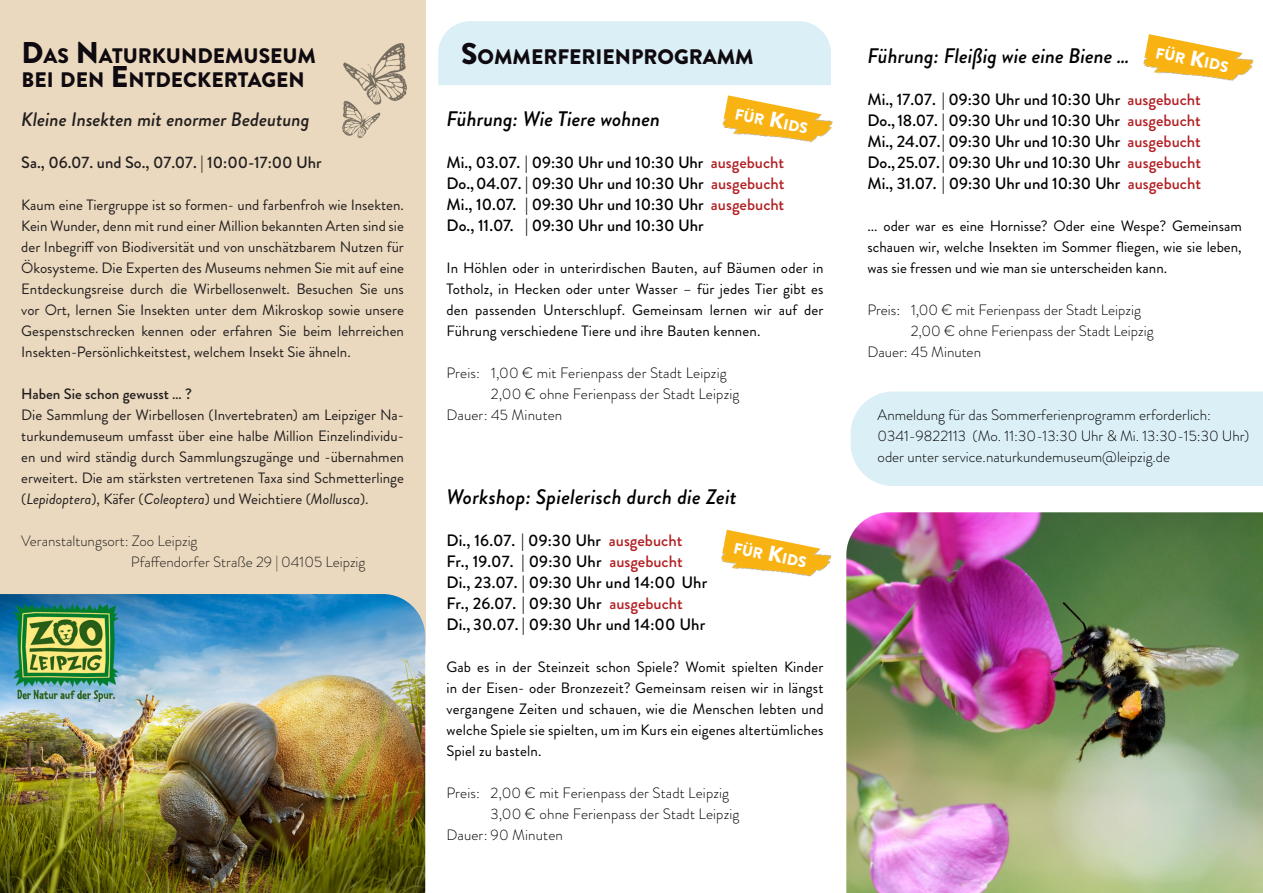
<style>
.page{position:relative;width:1263px;height:893px;background:#fff}
.page>*{position:absolute;margin:0;border:0;box-sizing:border-box;transform-origin:0 0}
.t1{font:italic 500 21px "Brandon Grotesque";color:#000}
.t2{font:900 21px/24px "Brandon Grotesque";color:#0f0a0f}
.t3{font:italic 500 19.5px "Brandon Grotesque";color:#231f20}
.t4{font:500 16.5px/21px "Brandon Grotesque";color:#000;text-align:justify}
.t5{font:500 16.5px "Brandon Grotesque";color:#231f20}
.t6{font:15px/21px "Brandon Grotesque";color:#231f20;text-align:justify}
.t7{font:15px/21px "Brandon Grotesque";letter-spacing:.01em;color:#000;text-align:justify}
.t8{font:300 15px/21px "Brandon Grotesque";color:#000}
.t9{font:300 15px/21px "Brandon Grotesque";color:#231f20}
.t10{font:500 15px "Brandon Grotesque";color:#231f20}
.s1{font-size:30px}
.s2{font-style:italic}
.s3{color:#b21f23}
</style>
<div class="page">
<div style="left:0;top:0;width:425px;height:645px;background:#ead9be"></div>
<div style="left:438px;top:21px;width:393px;height:64px;background:#dbeff6"></div>
<img style="left:722px;top:95px;width:111px;height:47px">
<img style="left:721px;top:530px;width:111px;height:47px">
<div style="left:851px;top:392px;width:412px;height:94px;background:#dbeff6"></div>
<img style="left:1143px;top:34px;width:111px;height:47px">
<img style="left:846px;top:512px;width:417px;height:381px">
<img style="left:0;top:594px;width:425px;height:299px">
<img style="left:14px;top:604px;width:104px;height:97px">
<img style="left:343px;top:43px;width:64px;height:58px">
<img style="left:342px;top:99px;width:42px;height:39px">
<div style="left:735px;top:107px;width:73px;height:27px;background:#f8b312"></div>
<div style="left:734px;top:542px;width:73px;height:26px;background:#f8b312"></div>
<svg style="left:1156px;top:46px;width:29px;height:17px"></svg>
<svg style="left:1191px;top:50px;width:38px;height:22px"></svg>
<h1 class="t2" style="left:22px;top:44px;width:296px"><span class="s1">D</span>AS <span class="s1">N</span>ATURKUNDEMUSEUM<br>BEI DEN <span class="s1">E</span> NTDECKERTAGEN</h1>
<h2 class="t3" style="left:21px;top:106px;width:290px">Kleine Insekten mit enormer Bedeutung</h2>
<p class="t5" style="left:21px;top:151px;width:302px">Sa., 06.07. und So., 07.07. | 10:00-17:00 Uhr</p>
<p class="t6" style="left:21px;top:195px;width:384px">Kaum eine Tiergruppe ist so formen- und farbenfroh wie Insekten.<br>Kein Wunder, denn mit rund einer Million bekannten Arten sind sie der Inbegriff von Biodiversität und von unschätzbarem Nutzen für Ökosysteme. Die Experten des Museums nehmen Sie mit auf eine Entdeckungsreise durch die Wirbellosenwelt. Besuchen Sie uns vor Ort, lernen Sie Insekten unter dem Mikroskop sowie unsere Gespenstschrecken kennen oder erfahren Sie beim lehrreichen Insekten-Persönlichkeitstest, welchem Insekt Sie ähneln.</p>
<p class="t10" style="left:21px;top:383px;width:172px">Haben Sie schon gewusst … ?</p>
<p class="t6" style="left:21px;top:405px;width:384px">Die Sammlung der Wirbellosen (Invertebraten) am Leipziger Na&shy;turkundemuseum umfasst über eine halbe Million Einzelindividu&shy;en und wird ständig durch Sammlungszugänge und -übernahmen erweitert. Die am stärksten vertretenen Taxa sind Schmetterlinge (<span class="s2">Lepidoptera</span>), Käfer (<span class="s2">Coleoptera</span>) und Weichtiere (<span class="s2">Mollusca</span>).</p>
<p class="t9" style="left:131px;top:530px;width:236px;text-indent:-109px">Veranstaltungsort: Zoo Leipzig<br>Pfaffendorfer Straße 29 | 04105 Leipzig</p>
<h1 class="t2" style="left:461px;top:45px;width:294px"><span class="s1">S</span>OMMERFERI ENPROGRAMM</h1>
<h1 class="t1" style="left:446px;top:104px;width:215px">Führung: Wie Tiere wohnen</h1>
<p class="t4" style="left:446px;top:152px;width:340px">Mi., 03.07. | 09:30 Uhr und 10:30 Uhr <span class="s3">ausgebucht </span>Do., 04.07. | 09:30 Uhr und 10:30 Uhr <span class="s3">ausgebucht </span>Mi., 10.07. | 09:30 Uhr und 10:30 Uhr <span class="s3">ausgebucht </span>Do., 11.07. | 09:30 Uhr und 10:30 Uhr</p>
<p class="t7" style="left:446px;top:258px;width:379px">In Höhlen oder in unterirdischen Bauten, auf Bäumen oder in Totholz, in Hecken oder unter Wasser – für jedes Tier gibt es den passenden Unterschlupf. Gemeinsam lernen wir auf der Führung verschiedene Tiere und ihre Bauten kennen.</p>
<p class="t8" style="left:446px;top:362px;width:282px">Preis: 1,00 € mit Ferienpass der Stadt Leipzig</p>
<p class="t8" style="left:491px;top:383px;width:250px">2,00 € ohne Ferienpass der Stadt Leipzig</p>
<p class="t8" style="left:446px;top:404px;width:117px">Dauer: 45 Minuten</p>
<h1 class="t1" style="left:446px;top:482px;width:292px">Workshop: Spielerisch durch die Zeit</h1>
<p class="t4" style="left:446px;top:530px;width:262px;text-align:left">Di., 16.07. | 09:30 Uhr <span class="s3">ausgebucht </span>Fr., 19.07. | 09:30 Uhr <span class="s3">ausgebucht </span>Di., 23.07. | 09:30 Uhr und 14:00 Uhr Fr., 26.07. | 09:30 Uhr <span class="s3">ausgebucht </span>Di., 30.07. | 09:30 Uhr und 14:00 Uhr</p>
<p class="t7" style="left:446px;top:657px;width:379px">Gab es in der Steinzeit schon Spiele? Womit spielten Kinder in der Eisen- oder Bronzezeit? Gemeinsam reisen wir in längst vergangene Zeiten und schauen, wie die Menschen lebten und welche Spiele sie spielten, um im Kurs ein eigenes altertümliches Spiel zu basteln.</p>
<p class="t8" style="left:446px;top:782px;width:284px">Preis: 2,00 € mit Ferienpass der Stadt Leipzig</p>
<p class="t8" style="left:490px;top:803px;width:251px">3,00 € ohne Ferienpass der Stadt Leipzig</p>
<p class="t8" style="left:446px;top:824px;width:118px">Dauer: 90 Minuten</p>
<h1 class="t1" style="left:867px;top:41px;width:264px">Führung: Fleißig wie eine Biene …</h1>
<p class="t4" style="left:867px;top:89px;width:335px">Mi., 17.07. | 09:30 Uhr und 10:30 Uhr <span class="s3">ausgebucht </span>Do., 18.07. | 09:30 Uhr und 10:30 Uhr <span class="s3">ausgebucht </span>Mi., 24.07. | 09:30 Uhr und 10:30 Uhr <span class="s3">ausgebucht </span>Do., 25.07. | 09:30 Uhr und 10:30 Uhr <span class="s3">ausgebucht </span>Mi., 31.07. | 09:30 Uhr und 10:30 Uhr <span class="s3">ausgebucht</span></p>
<p class="t7" style="left:867px;top:216px;width:376px">... oder war es eine Hornisse? Oder eine Wespe? Gemeinsam schauen wir, welche Insekten im Sommer fliegen, wie sie leben, was sie fressen und wie man sie unterscheiden kann.</p>
<p class="t8" style="left:867px;top:299px;width:275px">Preis: 1,00 € mit Ferienpass der Stadt Leipzig</p>
<p class="t8" style="left:911px;top:320px;width:244px">2,00 € ohne Ferienpass der Stadt Leipzig</p>
<p class="t8" style="left:867px;top:341px;width:115px">Dauer: 45 Minuten</p>
<p class="t8" style="left:878px;top:404px;width:373px">Anmeldung für das Sommerferienprogramm erforderlich:<br>0341-9822113 (Mo. 11:30-13:30 Uhr &amp; Mi. 13:30-15:30 Uhr) oder unter service.naturkundemuseum@leipzig.de</p>
</div>
